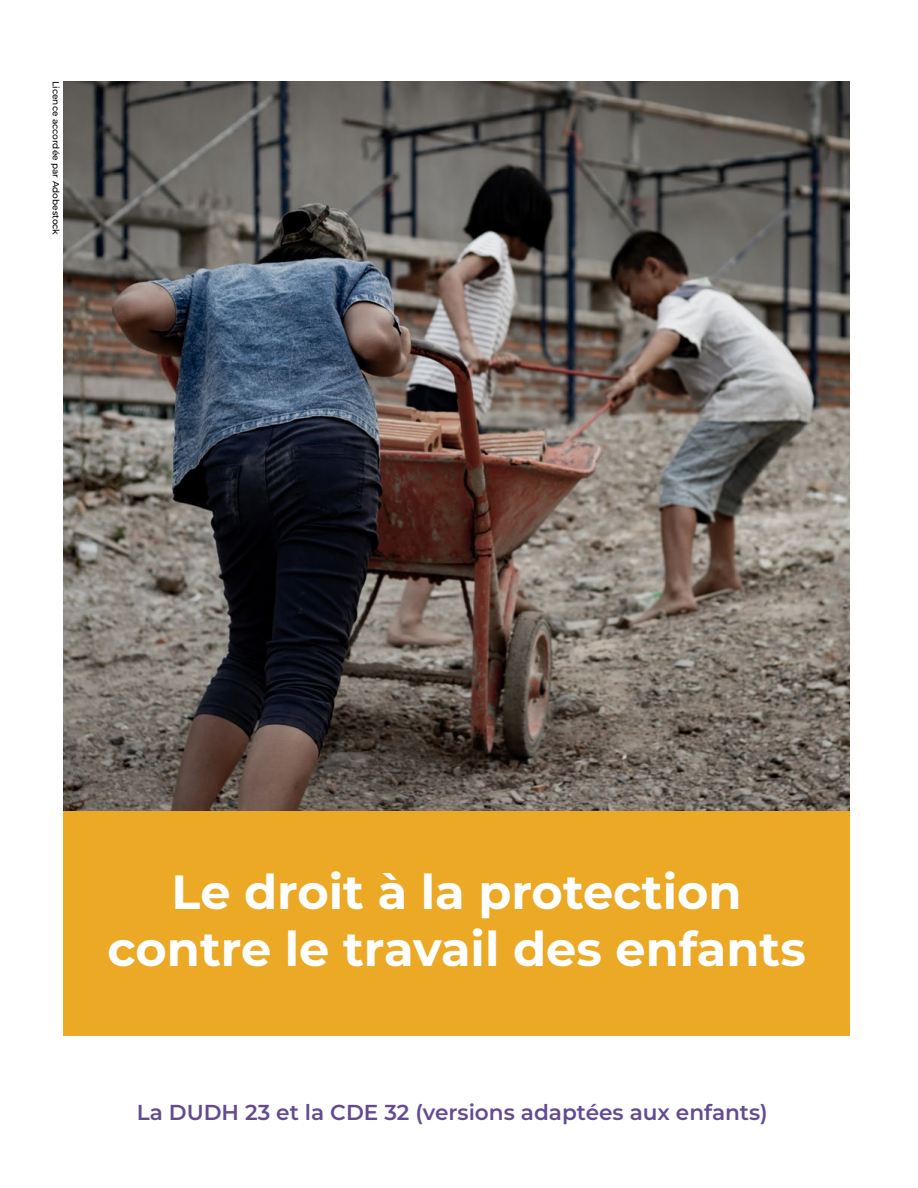
<style>
.page{position:relative;width:918px;height:1188px;background:#fff}
.page>*{position:absolute;margin:0;border:0;box-sizing:border-box;transform-origin:0 0}
.t1{font:700 47.85px/57.4px "Montserrat";color:#fff;text-align:center}
.t2{font:600 21.6px "Montserrat";color:#644b91}
.t3{font:500 9px "Montserrat";color:#000}
</style>
<div class="page">
<img style="left:63px;top:81px;width:787px;height:730px">
<div style="left:63px;top:811px;width:787px;height:225px;background:#eba925"></div>
<p class="t3" style="left:62px;top:81px;width:156px;rotate:90deg">Licence accordée par Adobestock</p>
<h1 class="t1" style="left:108px;top:861px;width:700px">Le droit à la protection contre le travail des enfants</h1>
<p class="t2" style="left:137px;top:1097px;width:633px">La DUDH 23 et la CDE 32 (versions adaptées aux enfants)</p>
</div>
